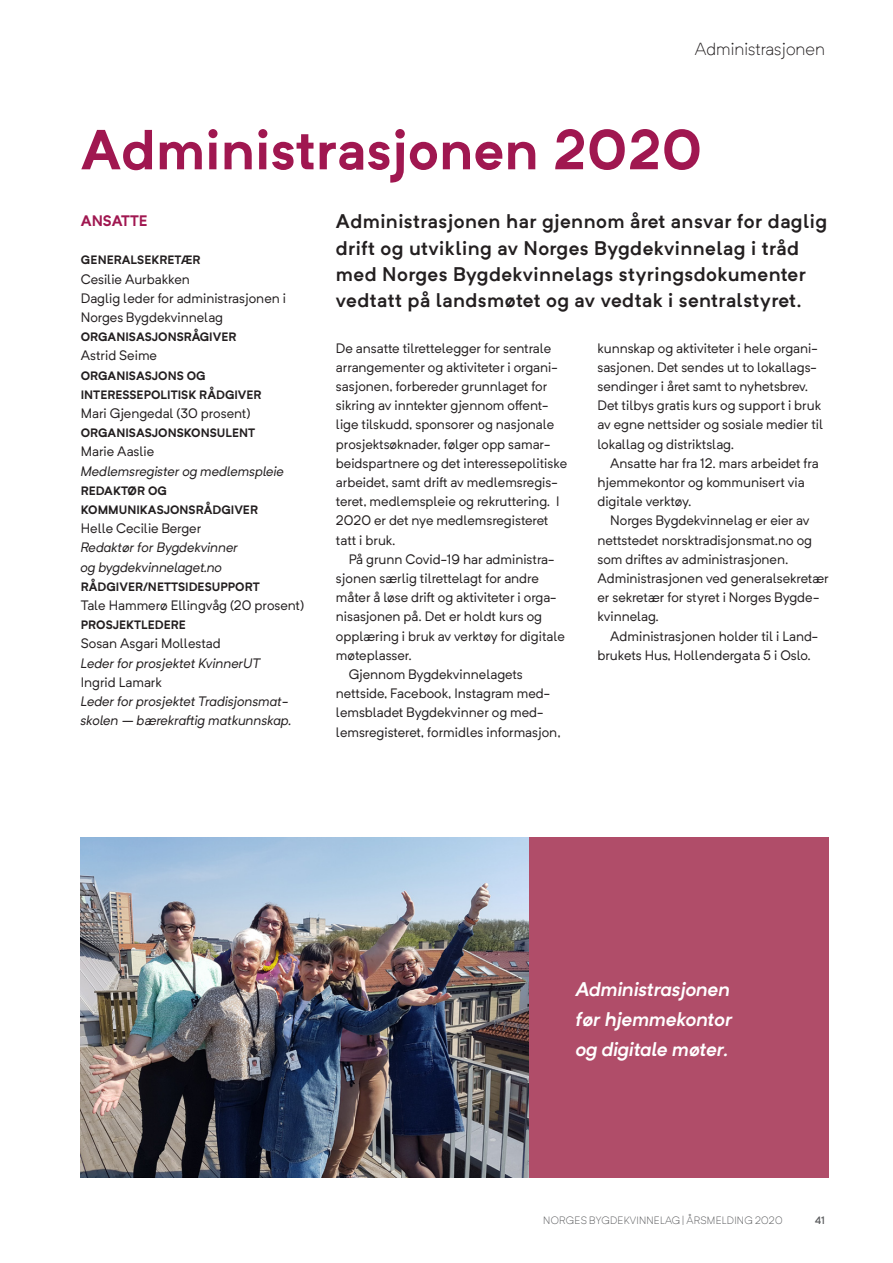
<style>
.page{position:relative;width:893px;height:1263px;background:#fff}
.page>*{position:absolute;margin:0;border:0;box-sizing:border-box;transform-origin:0 0}
.t1{font:700 55.5px "Neutrif Pro";color:#a01750}
.t2{font:600 19.5px/26.2px "Neutrif Pro";letter-spacing:.02em;color:#231f20}
.t3{font:italic 600 19.5px/30px "Neutrif Pro";letter-spacing:-.01em;color:#fff}
.t4{font:300 17.25px "Neutrif Pro";color:#231f20}
.t5{font:700 15px "Neutrif Pro";color:#a01750}
.t6{font:13.5px/19.2px "Neutrif Pro";color:#231f20}
.t7{font:italic 13.5px/19.2px "Neutrif Pro";color:#231f20}
.t8{font:700 12px/19.2px "Neutrif Pro";color:#231f20}
.t9{font:300 10.5px "Neutrif Pro";letter-spacing:.02em;color:#57585a}
.t10{font:500 10.5px "Neutrif Pro";color:#57585a}
</style>
<div class="page">
<div style="left:528px;top:838px;width:301px;height:340px;background:#b04d69"></div>
<img style="left:81px;top:838px;width:448px;height:340px">
<p class="t4" style="left:695px;top:39px;width:131px">Administrasjonen</p>
<h1 class="t1" style="left:81px;top:112px;width:623px">Administrasjonen 2020</h1>
<p class="t5" style="left:81px;top:211px;width:68px">ANSATTE</p>
<p class="t8" style="left:81px;top:250px;width:121px">GENERALSEKRETÆR</p>
<p class="t6" style="left:81px;top:269px;width:207px">Cesilie Aurbakken<br>Daglig leder for administrasjonen i<br>Norges Bygdekvinnelag</p>
<p class="t8" style="left:81px;top:327px;width:157px">ORGANISASJONSRÅGIVER</p>
<p class="t6" style="left:81px;top:346px;width:78px">Astrid Seime</p>
<p class="t8" style="left:81px;top:365px;width:182px">ORGANISASJONS OG<br>INTERESSEPOLITISK RÅDGIVER</p>
<p class="t6" style="left:81px;top:403px;width:171px">Mari Gjengedal (30 prosent)</p>
<p class="t8" style="left:81px;top:423px;width:176px">ORGANISASJONSKONSULENT</p>
<p class="t6" style="left:81px;top:442px;width:75px">Marie Aaslie</p>
<p class="t7" style="left:81px;top:461px;width:205px">Medlemsregister og medlemspleie</p>
<p class="t8" style="left:81px;top:481px;width:179px">REDAKTØR OG<br>KOMMUNIKASJONSRÅDGIVER</p>
<p class="t6" style="left:81px;top:519px;width:122px">Helle Cecilie Berger</p>
<p class="t7" style="left:81px;top:538px;width:159px">Redaktør for Bygdekvinner og bygdekvinnelaget.no</p>
<p class="t8" style="left:81px;top:577px;width:180px">RÅDGIVER/NETTSIDESUPPORT</p>
<p class="t6" style="left:81px;top:595px;width:225px">Tale Hammerø Ellingvåg (20 prosent)</p>
<p class="t8" style="left:81px;top:615px;width:107px">PROSJEKTLEDERE</p>
<p class="t6" style="left:81px;top:634px;width:141px">Sosan Asgari Mollestad</p>
<p class="t7" style="left:81px;top:653px;width:181px">Leder for prosjektet KvinnerUT</p>
<p class="t6" style="left:81px;top:672px;width:83px">Ingrid Lamark</p>
<p class="t7" style="left:81px;top:691px;width:212px">Leder for prosjektet Tradisjonsmat&shy;skolen – bærekraftig matkunnskap.</p>
<h2 class="t2" style="left:336px;top:208px;width:493px">Administrasjonen har gjennom året ansvar for daglig drift og utvikling av Norges Bygdekvinnelag i tråd med Norges Bygdekvinnelags styringsdokumenter vedtatt på landsmøtet og av vedtak i sentralstyret.</h2>
<p class="t6" style="left:336px;top:338px;width:233px">De ansatte tilrettelegger for sentrale arrangementer og aktiviteter i organi&shy;sasjonen, forbereder grunnlaget for sikring av inntekter gjennom offent&shy;lige tilskudd, sponsorer og nasjonale prosjektsøknader, følger opp samar&shy;beidspartnere og det interessepolitiske arbeidet, samt drift av medlemsregis&shy;teret, medlemspleie og rekruttering. I 2020 er det nye medlemsregisteret tatt i bruk.</p>
<p class="t6" style="left:349px;top:549px;width:207px">På grunn Covid-19 har administra-</p>
<p class="t6" style="left:336px;top:568px;width:204px">sjonen særlig tilrettelagt for andre</p>
<p class="t6" style="left:336px;top:588px;width:222px">måter å løse drift og aktiviteter i orga-</p>
<p class="t6" style="left:336px;top:607px;width:208px">nisasjonen på. Det er holdt kurs og</p>
<p class="t6" style="left:336px;top:626px;width:231px">opplæring i bruk av verktøy for digitale</p>
<p class="t6" style="left:336px;top:645px;width:77px">møteplasser.</p>
<p class="t6" style="left:349px;top:664px;width:176px">Gjennom Bygdekvinnelagets</p>
<p class="t6" style="left:336px;top:684px;width:216px">nettside, Facebook, Instagram med-</p>
<p class="t6" style="left:336px;top:703px;width:209px">lemsbladet Bygdekvinner og med-</p>
<p class="t6" style="left:336px;top:722px;width:226px">lemsregisteret, formidles informasjon,</p>
<p class="t6" style="left:597px;top:338px;width:227px">kunnskap og aktiviteter i hele organi&shy;sasjonen. Det sendes ut to lokallags&shy;sendinger i året samt to nyhetsbrev.<br>Det tilbys gratis kurs og support i bruk av egne nettsider og sosiale medier til lokallag og distriktslag.</p>
<p class="t6" style="left:597px;top:453px;width:223px;text-indent:13px">Ansatte har fra 12. mars arbeidet fra hjemmekontor og kommunisert via digitale verktøy.</p>
<p class="t6" style="left:597px;top:511px;width:233px;text-indent:13px">Norges Bygdekvinnelag er eier av nettstedet norsktradisjonsmat.no og som driftes av administrasjonen.<br>Administrasjonen ved generalsekretær er sekretær for styret i Norges Bygde&shy;kvinnelag.</p>
<p class="t6" style="left:597px;top:626px;width:222px;text-indent:13px">Administrasjonen holder til i Land&shy;brukets Hus, Hollendergata 5 i Oslo.</p>
<h2 class="t3" style="left:576px;top:973px;width:158px">Administrasjonen før hjemmekontor og digitale møter.</h2>
<p class="t9" style="left:543px;top:1214px;width:241px">NORGES BYGDEKVINNELAG | ÅRSMELDING 2020</p>
<p class="t10" style="left:815px;top:1214px;width:12px">41</p>
</div>
